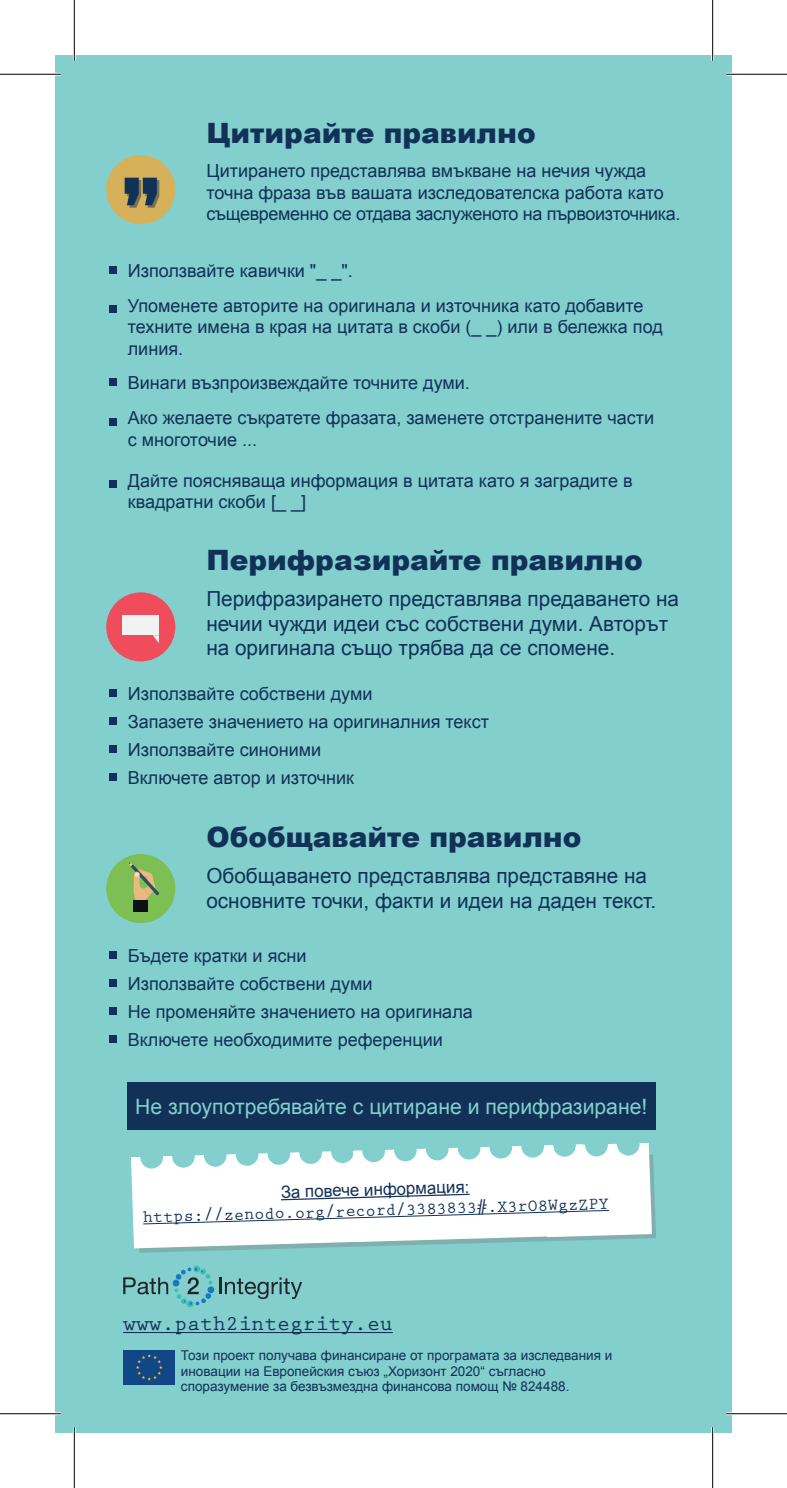
<style>
.page{position:relative;width:787px;height:1488px;background:#fff}
.page>*{position:absolute;margin:0;border:0;box-sizing:border-box;transform-origin:0 0}
.t1{font:900 28.12px "Arial";color:#123157}
.t2{font:700 21.38px "Prestige Elite Std";color:#123157}
.t3{font:21.15px "Arial";color:#82cfcd}
.t4{font:20.7px/24.8px "Arial";color:#123157}
.t5{font:18px/27.9px "Arial";color:#123157}
.t6{font:700 16.88px "Prestige Elite Std";color:#123157}
.t7{font:16.88px "Arial";color:#123157}
.t8{font:13.5px/15.8px "Arial";color:#123157}
</style>
<div class="page">
<div style="left:55px;top:55px;width:676px;height:1378px;background:#82cfcd"></div>
<div style="left:109px;top:266px;width:8px;height:7px;background:#123157"></div>
<div style="left:109px;top:306px;width:8px;height:7px;background:#123157"></div>
<div style="left:109px;top:378px;width:8px;height:8px;background:#123157"></div>
<div style="left:109px;top:418px;width:8px;height:7px;background:#123157"></div>
<div style="left:109px;top:481px;width:8px;height:7px;background:#123157"></div>
<div style="left:106px;top:155px;width:69px;height:69px;background:#d6b159;border-radius:50%"></div>
<svg style="left:125px;top:178px;width:34px;height:30px"></svg>
<div style="left:109px;top:689px;width:8px;height:8px;background:#123157"></div>
<div style="left:109px;top:717px;width:8px;height:8px;background:#123157"></div>
<div style="left:109px;top:745px;width:8px;height:8px;background:#123157"></div>
<div style="left:109px;top:773px;width:8px;height:8px;background:#123157"></div>
<div style="left:106px;top:592px;width:69px;height:69px;background:#ef4c5c;border-radius:50%"></div>
<div style="left:123px;top:616px;width:36px;height:19px;background:#f1f3f2"></div>
<svg style="left:153px;top:635px;width:6px;height:8px"></svg>
<div style="left:109px;top:951px;width:8px;height:7px;background:#123157"></div>
<div style="left:109px;top:979px;width:8px;height:7px;background:#123157"></div>
<div style="left:109px;top:1007px;width:8px;height:7px;background:#123157"></div>
<div style="left:109px;top:1035px;width:8px;height:7px;background:#123157"></div>
<div style="left:106px;top:854px;width:69px;height:69px;background:#7ebf53;border-radius:50%"></div>
<svg style="left:129px;top:862px;width:30px;height:38px"></svg>
<div style="left:134px;top:900px;width:14px;height:11px;background:#0d1014"></div>
<div style="left:128px;top:1082px;width:527px;height:47px;background:#123157"></div>
<div style="left:123px;top:1350px;width:52px;height:35px;background:#114784"></div>
<svg style="left:136px;top:1354px;width:26px;height:27px"></svg>
<hr style="left:123px;top:1332px;width:269px;height:1px;background:#123157">
<svg style="left:123px;top:1266px;width:179px;height:41px"></svg>
<svg style="left:136px;top:1154px;width:519px;height:99px"></svg>
<svg style="left:131px;top:1143px;width:520px;height:105px"></svg>
<hr style="left:0;top:73px;width:61px;height:3px;background:#fff">
<hr style="left:726px;top:73px;width:60px;height:3px;background:#fff">
<hr style="left:0;top:1412px;width:61px;height:3px;background:#fff">
<hr style="left:726px;top:1412px;width:60px;height:3px;background:#fff">
<hr style="left:73px;top:0;width:3px;height:61px;background:#fff">
<hr style="left:73px;top:1427px;width:3px;height:61px;background:#fff">
<hr style="left:711px;top:0;width:2px;height:61px;background:#fff">
<hr style="left:711px;top:1427px;width:2px;height:61px;background:#fff">
<hr style="left:0;top:74px;width:61px;height:1px;background:#000">
<hr style="left:726px;top:74px;width:60px;height:1px;background:#000">
<hr style="left:0;top:1413px;width:61px;height:1px;background:#000">
<hr style="left:726px;top:1413px;width:60px;height:1px;background:#000">
<hr style="left:74px;top:0;width:1px;height:61px;background:#000">
<hr style="left:74px;top:1427px;width:1px;height:61px;background:#000">
<hr style="left:712px;top:0;width:1px;height:61px;background:#000">
<hr style="left:712px;top:1427px;width:1px;height:61px;background:#000">
<h1 class="t1" style="left:206px;top:113px;width:331px">Цитирайте правилно</h1>
<p class="t5" style="left:206px;top:160px;width:475px;line-height:21.6px">Цитирането представлява вмъкване на нечия чужда точна фраза във вашата изследователска работа като същевременно се отдава заслуженото на първоизточника.</p>
<p class="t5" style="left:128px;top:253px;width:517px;line-height:34.6px">Използвайте кавички "_ _".<br>Упоменете авторите на оригинала и източника като добавите</p>
<p class="t5" style="left:128px;top:316px;width:536px;line-height:21.6px">техните имена в края на цитата в скоби (_ _) или в бележка под линия.</p>
<p class="t5" style="left:128px;top:366px;width:528px;line-height:34.9px">Винаги възпроизвеждайте точните думи.<br>Ако желаете съкратете фразата, заменете отстранените части</p>
<p class="t5" style="left:128px;top:426px;width:131px">с многоточие ...</p>
<p class="t5" style="left:128px;top:470px;width:506px;line-height:21.6px">Дайте поясняваща информация в цитата като я заградите в квадратни скоби [_ _]</p>
<h1 class="t1" style="left:206px;top:539px;width:438px">Перифразирайте правилно</h1>
<p class="t4" style="left:206px;top:586px;width:474px">Перифразирането представлява предаването на нечии чужди идеи със собствени думи. Авторът на оригинала също трябва да се спомене.</p>
<p class="t5" style="left:128px;top:680px;width:362px">Използвайте собствени думи<br>Запазете значението на оригиналния текст<br>Използвайте синоними<br>Включете автор и източник</p>
<h1 class="t1" style="left:206px;top:817px;width:376px">Обобщавайте правилно</h1>
<p class="t4" style="left:206px;top:864px;width:451px">Обобщаването представлява представяне на основните точки, факти и идеи на даден текст.</p>
<p class="t5" style="left:128px;top:942px;width:346px">Бъдете кратки и ясни<br>Използвайте собствени думи<br>Не променяйте значението на оригинала<br>Включете необходимите референции</p>
<p class="t3" style="left:135px;top:1092px;width:513px">Не злоупотребявайте с цитиране и перифразиране!</p>
<p class="t7" style="left:280px;top:1181px;width:190px;rotate:-2deg">За повече информация:</p>
<p class="t6" style="left:143px;top:1209px;width:467px;rotate:-2deg">https://zenodo.org/record/3383833#.X3rO8WgzZPY</p>
<p class="t2" style="left:123px;top:1312px;width:271px">www.path2integrity.eu</p>
<p class="t8" style="left:181px;top:1347px;width:432px">Този проект получава финансиране от програмата за изследвания и иновации на Европейския съюз „Хоризонт 2020“ съгласно споразумение за безвъзмездна финансова помощ № 824488.</p>
</div>
